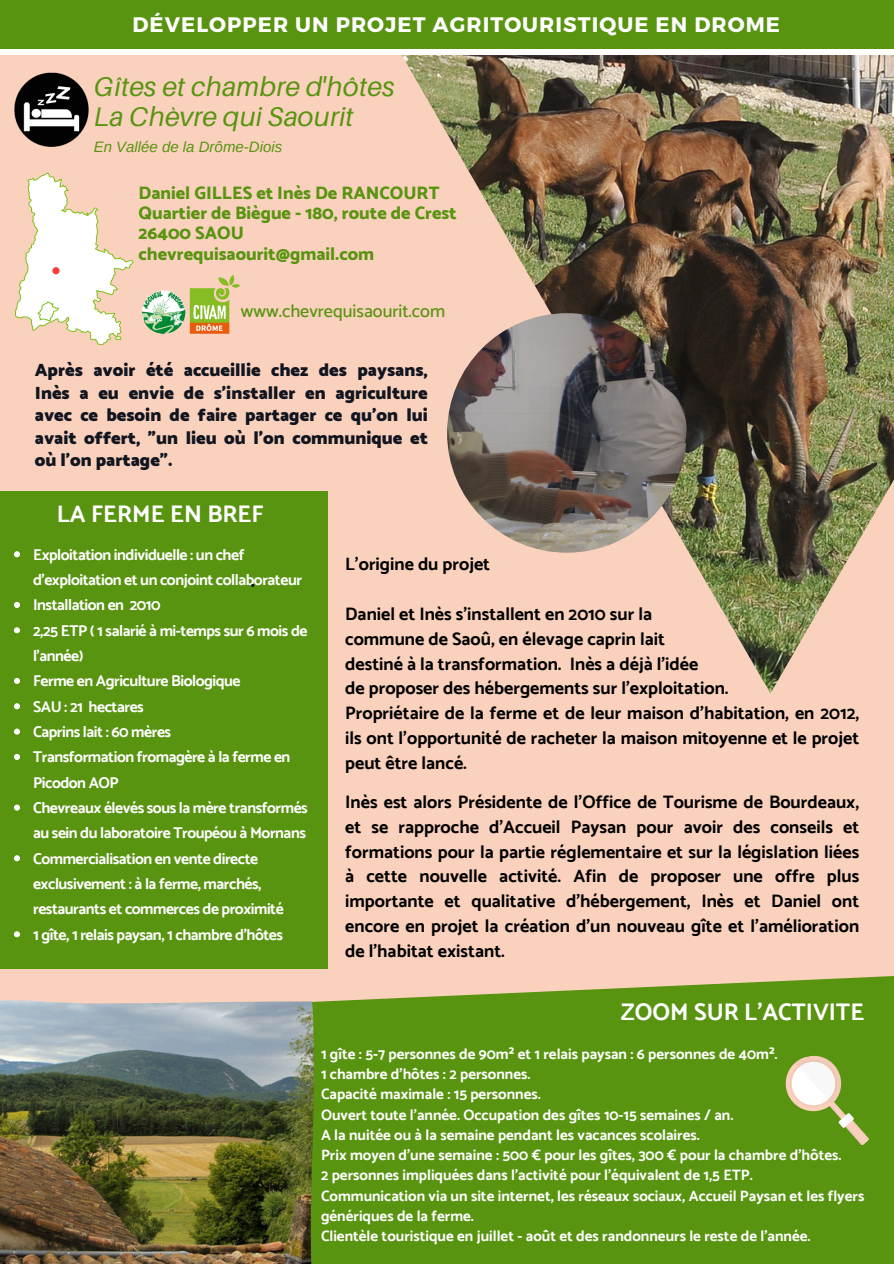
<style>
.page{position:relative;width:894px;height:1264px;background:#fff}
.page>*{position:absolute;margin:0;border:0;box-sizing:border-box;transform-origin:0 0}
.t1{font:italic 27px/30.3px "Aileron";letter-spacing:.01em;color:#599411}
.t2{font:700 24px "Catamaran";color:#fff}
.t3{font:700 21px "Montserrat";letter-spacing:.05em;color:#fff}
.t4{font:700 18px/24.8px "Catamaran";color:#000;text-align:justify}
.t5{font:900 18px/22.5px "Catamaran";color:#11151f;text-align:justify}
.t6{font:800 18px/20.2px "Catamaran";color:#599411}
.t7{font:500 18px "Catamaran";color:#599411}
.t8{font:800 18px "Catamaran";color:#000}
.t9{font:700 15.6px/25.3px "Catamaran";letter-spacing:-.03em;color:#fff}
.t10{font:700 15px/20.2px "Catamaran";color:#fff}
.t11{font:italic 15px "Arimo";color:#599411}
</style>
<div class="page">
<div style="left:0;top:0;width:893px;height:1263px;background:#fad1bd"></div>
<img style="left:379px;top:54px;width:514px;height:639px">
<div style="left:0;top:0;width:893px;height:53px;background:#599411"></div>
<div style="left:0;top:491px;width:327px;height:477px;background:#599411"></div>
<svg style="left:14px;top:551px;width:6px;height:6px"></svg>
<svg style="left:14px;top:602px;width:6px;height:6px"></svg>
<svg style="left:14px;top:627px;width:6px;height:6px"></svg>
<svg style="left:14px;top:678px;width:6px;height:6px"></svg>
<svg style="left:14px;top:703px;width:6px;height:6px"></svg>
<svg style="left:14px;top:728px;width:6px;height:6px"></svg>
<svg style="left:14px;top:754px;width:6px;height:6px"></svg>
<svg style="left:14px;top:804px;width:6px;height:6px"></svg>
<svg style="left:14px;top:855px;width:6px;height:6px"></svg>
<svg style="left:14px;top:931px;width:6px;height:6px"></svg>
<img style="left:447px;top:313px;width:239px;height:239px;border-radius:50%">
<img style="left:14px;top:72px;width:75px;height:75px">
<img style="left:15px;top:173px;width:119px;height:172px">
<div style="left:314px;top:976px;width:579px;height:287px;background:#599411"></div>
<img style="left:0;top:1000px;width:314px;height:263px">
<img style="left:189px;top:275px;width:51px;height:59px">
<hr style="left:0;top:50px;width:893px;height:4px;background:#fff">
<svg style="left:781px;top:1051px;width:88px;height:98px;background:#8eaf55"></svg>
<img style="left:142px;top:290px;width:43px;height:44px;border-radius:50%">
<p class="t3" style="left:132px;top:11px;width:649px">DÉVELOPPER UN PROJET AGRITOURISTIQUE EN DROME</p>
<h4 class="t1" style="left:94px;top:70px;width:302px">Gîtes et chambre d'hôtes<br>La Chèvre qui Saourit</h4>
<h4 class="t11" style="left:94px;top:138px;width:190px">En Vallée de la Drôme-Diois</h4>
<h3 class="t6" style="left:138px;top:182px;width:320px">Daniel GILLES et Inès De RANCOURT<br>Quartier de Biègue - 180, route de Crest<br>26400 SAOU chevrequisaourit@gmail.com</h3>
<p class="t7" style="left:241px;top:300px;width:206px">www.chevrequisaourit.com</p>
<p class="t5" style="left:35px;top:360px;width:394px">Après avoir été accueillie chez des paysans, Inès a eu envie de s'installer en agriculture avec ce besoin de faire partager ce qu'on lui avait offert, "un lieu où l'on communique et où l'on partage".</p>
<p class="t2" style="left:57px;top:499px;width:208px">LA FERME EN BREF</p>
<p class="t9" style="left:33px;top:541px;width:270px">Exploitation individuelle : un chef d'exploitation et un conjoint collaborateur</p>
<p class="t9" style="left:33px;top:592px;width:129px">Installation en 2010</p>
<p class="t9" style="left:33px;top:617px;width:276px">2,25 ETP ( 1 salarié à mi-temps sur 6 mois de l'année)</p>
<h1 class="t9" style="left:33px;top:668px;width:209px">Ferme en Agriculture Biologique</h1>
<p class="t9" style="left:33px;top:693px;width:112px">SAU : 21 hectares</p>
<p class="t9" style="left:33px;top:719px;width:139px">Caprins lait : 60 mères</p>
<h4 class="t9" style="left:33px;top:744px;width:259px">Transformation fromagère à la ferme en<br>Picodon AOP</h4>
<p class="t9" style="left:33px;top:795px;width:276px">Chevreaux élevés sous la mère transformés au sein du laboratoire Troupéou à Mornans</p>
<p class="t9" style="left:33px;top:845px;width:252px">Commercialisation en vente directe exclusivement : à la ferme, marchés, restaurants et commerces de proximité</p>
<h4 class="t9" style="left:33px;top:921px;width:251px">1 gîte, 1 relais paysan, 1 chambre d'hôtes</h4>
<h2 class="t8" style="left:251px;top:570px;width:6px">.</h2>
<p class="t4" style="left:345px;top:552px;width:146px">L'origine du projet</p>
<p class="t4" style="left:345px;top:601px;width:515px;text-align:left">Daniel et Inès s'installent en 2010 sur la<br>commune de Saoû, en élevage caprin lait<br>destiné à la transformation. Inès a déjà l'idée<br>de proposer des hébergements sur l'exploitation.<br>Propriétaire de la ferme et de leur maison d'habitation, en 2012, ils ont l'opportunité de racheter la maison mitoyenne et le projet peut être lancé.</p>
<p class="t4" style="left:345px;top:789px;width:515px">Inès est alors Présidente de l'Office de Tourisme de Bourdeaux, et se rapproche d'Accueil Paysan pour avoir des conseils et formations pour la partie réglementaire et sur la législation liées à cette nouvelle activité. Afin de proposer une offre plus importante et qualitative d'hébergement, Inès et Daniel ont encore en projet la création d'un nouveau gîte et l'amélioration de l'habitat existant.</p>
<p class="t2" style="left:620px;top:997px;width:245px">ZOOM SUR L'ACTIVITE</p>
<h4 class="t10" style="left:321px;top:1043px;width:544px">1 gîte : 5-7 personnes de 90m² et 1 relais paysan : 6 personnes de 40m².<br>1 chambre d'hôtes : 2 personnes.<br>Capacité maximale : 15 personnes.<br>Ouvert toute l'année. Occupation des gîtes 10-15 semaines / an.<br>A la nuitée ou à la semaine pendant les vacances scolaires.<br>Prix moyen d'une semaine : 500 € pour les gîtes, 300 € pour la chambre d'hôtes.<br>2 personnes impliquées dans l'activité pour l'équivalent de 1,5 ETP.<br>Communication via un site internet, les réseaux sociaux, Accueil Paysan et les flyers génériques de la ferme.<br>Clientèle touristique en juillet - août et des randonneurs le reste de l'année.</h4>
</div>
